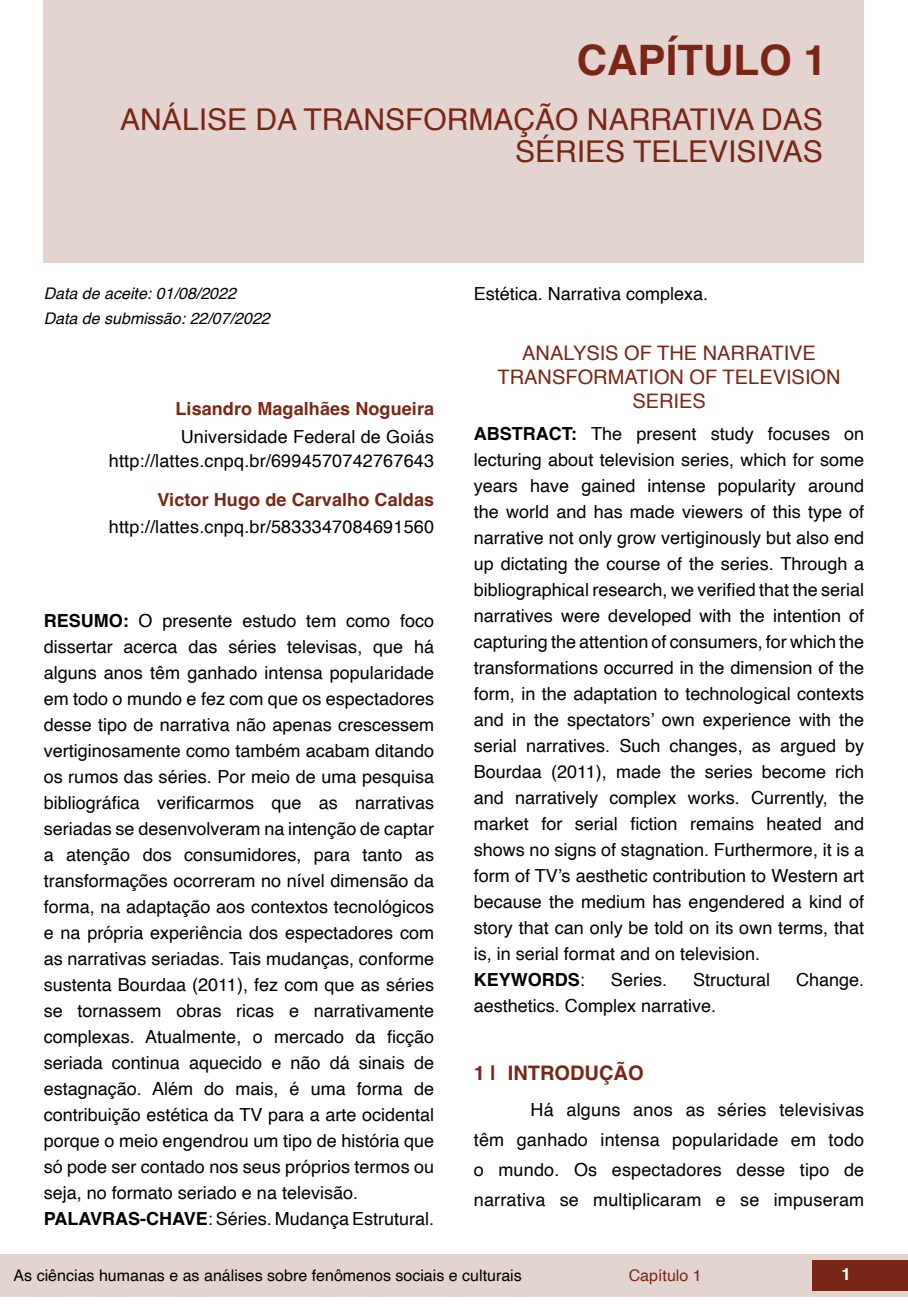
<style>
.page{position:relative;width:908px;height:1304px;background:#fff}
.page>*{position:absolute;margin:0;border:0;box-sizing:border-box;transform-origin:0 0}
.t1{font:700 42px "Helvetica";color:#7a2616}
.t2{font:30px/32px "Helvetica";color:#7a2616;text-align:right}
.t3{font:20px/24px "Helvetica";color:#7a2616;text-align:center}
.t4{font:700 20px "Helvetica";color:#7a2616}
.t5{font:18px/26px "Helvetica";color:#000}
.t6{font:700 18px "Helvetica";letter-spacing:.005em;color:#7a2616}
.t7{font:700 16.8px "Helvetica";color:#fff}
.t8{font:16px "Helvetica";color:#000}
.t9{font:italic 16px "Helvetica";color:#000}
.t10{font:16px "Helvetica";color:#7a2616}
.s1{font-weight:700}
</style>
<div class="page">
<div style="left:0;top:1254px;width:906px;height:43px;background:#e4d4d0"></div>
<div style="left:812px;top:1261px;width:95px;height:30px;background:#7a2616"></div>
<div style="left:44px;top:0;width:819px;height:263px;background:#e4d4d0"></div>
<h1 class="t1" style="left:576px;top:35px;width:251px">CAPÍTULO 1</h1>
<h2 class="t2" style="left:120px;top:104px;width:703px">ANÁLISE DA TRANSFORMAÇÃO NARRATIVA DAS<br>SÉRIES TELEVISIVAS</h2>
<p class="t9" style="left:44px;top:280px;width:194px">Data de aceite: 01/08/2022</p>
<p class="t9" style="left:44px;top:306px;width:227px">Data de submissão: 22/07/2022</p>
<p class="t6" style="left:175px;top:398px;width:260px">Lisandro Magalhães Nogueira</p>
<p class="t5" style="left:109px;top:425px;width:326px;line-height:24px;text-align:right">Universidade Federal de Goiás http://lattes.cnpq.br/6994570742767643</p>
<p class="t6" style="left:157px;top:489px;width:278px">Victor Hugo de Carvalho Caldas</p>
<p class="t5" style="left:109px;top:515px;width:326px">http://lattes.cnpq.br/5833347084691560</p>
<p class="t5" style="left:44px;top:609px;width:392px"><span class="s1">RESUMO:</span> O presente estudo tem como foco dissertar acerca das séries televisas, que há alguns anos têm ganhado intensa popularidade em todo o mundo e fez com que os espectadores desse tipo de narrativa não apenas crescessem vertiginosamente como também acabam ditando os rumos das séries. Por meio de uma pesquisa bibliográfica verificarmos que as narrativas seriadas se desenvolveram na intenção de captar a atenção dos consumidores, para tanto as transformações ocorreram no nível dimensão da forma, na adaptação aos contextos tecnológicos e na própria experiência dos espectadores com as narrativas seriadas. Tais mudanças, conforme sustenta Bourdaa (2011), fez com que as séries se tornassem obras ricas e narrativamente complexas. Atualmente, o mercado da ficção seriada continua aquecido e não dá sinais de estagnação. Além do mais, é uma forma de contribuição estética da TV para a arte ocidental porque o meio engendrou um tipo de história que só pode ser contado nos seus próprios termos ou seja, no formato seriado e na televisão.<br><span class="s1">PALAVRAS-CHAVE</span>: Séries. Mudança Estrutural.</p>
<p class="t5" style="left:473px;top:281px;width:236px">Estética. Narrativa complexa.</p>
<p class="t3" style="left:497px;top:342px;width:344px">ANALYSIS OF THE NARRATIVE<br>TRANSFORMATION OF TELEVISION<br>SERIES</p>
<p class="t5" style="left:473px;top:421px;width:392px"><span class="s1">ABSTRACT:</span> The present study focuses on lecturing about television series, which for some years have gained intense popularity around the world and has made viewers of this type of narrative not only grow vertiginously but also end up dictating the course of the series. Through a bibliographical research, we verified that the serial narratives were developed with the intention of capturing the attention of consumers, for which the transformations occurred in the dimension of the form, in the adaptation to technological contexts and in the spectators’ own experience with the serial narratives. Such changes, as argued by Bourdaa (2011), made the series become rich and narratively complex works. Currently, the market for serial fiction remains heated and shows no signs of stagnation. Furthermore, it is a form of TV’s aesthetic contribution to Western art because the medium has engendered a kind of story that can only be told on its own terms, that is, in serial format and on television.<br><span class="s1">KEYWORDS</span>:</p>
<p class="t5" style="left:610px;top:967px;width:58px">Series.</p>
<p class="t5" style="left:692px;top:967px;width:79px">Structural</p>
<p class="t5" style="left:795px;top:967px;width:70px">Change.</p>
<p class="t5" style="left:473px;top:993px;width:244px">aesthetics. Complex narrative.</p>
<p class="t4" style="left:473px;top:1061px;width:171px">1 | INTRODUÇÃO</p>
<p class="t5" style="left:473px;top:1095px;width:392px;line-height:30px;text-align:justify;text-indent:57px">Há alguns anos as séries televisivas têm ganhado intensa popularidade em todo o mundo. Os espectadores desse tipo de narrativa se multiplicaram e se impuseram</p>
<p class="t8" style="left:14px;top:1263px;width:509px">As ciências humanas e as análises sobre fenômenos sociais e culturais</p>
<p class="t10" style="left:628px;top:1263px;width:74px">Capítulo 1</p>
<p class="t7" style="left:841px;top:1264px;width:11px">1</p>
</div>
